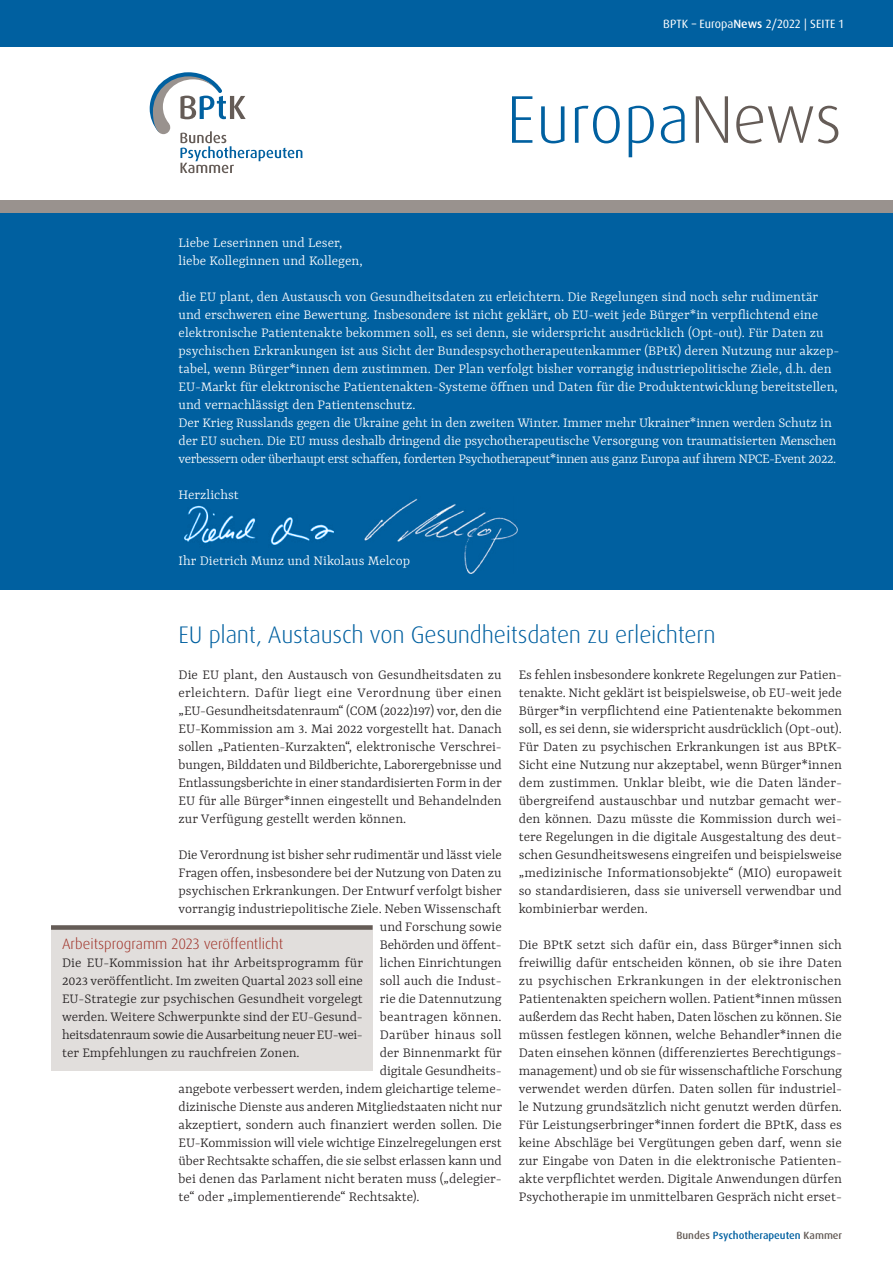
<style>
.page{position:relative;width:893px;height:1263px;background:#fff}
.page>*{position:absolute;margin:0;border:0;box-sizing:border-box;transform-origin:0 0}
.t1{font:300 67.5px "Dax OT";color:#0060a0}
.H1_Headline{font:300 24px "Dax OT";letter-spacing:-.01em;color:#0060a0}
.fließtext{font:300 15px/18px "Yrsa";color:#231f20;text-align:justify}
.Editorial_-_Fließtex{font:300 15px/18px "Yrsa";color:#fff}
.H2_rot_-_Kasten{font:300 15px "Dax OT";color:#9e2e24}
.fließtext-2{font:300 15px "Yrsa";letter-spacing:.02em;color:#231f20}
.t2{font:12px "Dax OT";color:#fff}
.t3{font:500 10.5px "Dax OT";color:#0060a0}
.s1{font-weight:500}
.s2{color:#655c57}
</style>
<div class="page">
<div style="left:0;top:207px;width:893px;height:382px;background:#0060a0"></div>
<svg style="left:150px;top:72px;width:152px;height:101px"></svg>
<div style="left:0;top:200px;width:893px;height:13px;background:#99928e"></div>
<div style="left:0;top:0;width:893px;height:47px;background:#0060a0"></div>
<img style="left:184px;top:505px;width:150px;height:40px">
<img style="left:364px;top:498px;width:153px;height:76px">
<div style="left:51px;top:925px;width:321px;height:146px;background:#e1dedc"></div>
<div style="left:51px;top:925px;width:322px;height:5px;background:#655c57"></div>
<p class="t2" style="left:663px;top:16px;width:182px">BPTK – Europa<span class="s1">News</span> 2/2022 | SEITE 1</p>
<p class="t1" style="left:506px;top:77px;width:337px">Europa<span class="s2">News</span></p>
<p class="Editorial_-_Fließtex" style="left:179px;top:233px;width:165px">Liebe Leserinnen und Leser,</p>
<p class="Editorial_-_Fließtex" style="left:179px;top:251px;width:186px">liebe Kolleginnen und Kollegen,</p>
<p class="Editorial_-_Fließtex" style="left:179px;top:287px;width:662px">die EU plant, den Austausch von Gesundheitsdaten zu erleichtern. Die Regelungen sind noch sehr rudimentär und erschweren eine Bewertung. Insbesondere ist nicht geklärt, ob EU-weit jede Bürger*in verpflichtend eine elektronische Patientenakte bekommen soll, es sei denn, sie widerspricht ausdrücklich (Opt-out). Für Daten zu psychischen Erkrankungen ist aus Sicht der Bundespsychotherapeutenkammer (BPtK) deren Nutzung nur akzep&shy;tabel, wenn Bürger*innen dem zustimmen. Der Plan verfolgt bisher vorrangig industriepolitische Ziele, d.h. den EU-Markt für elektronische Patientenakten-Systeme öffnen und Daten für die Produktentwicklung bereitstellen, und vernachlässigt den Patientenschutz.</p>
<p class="Editorial_-_Fließtex" style="left:179px;top:413px;width:659px">Der Krieg Russlands gegen die Ukraine geht in den zweiten Winter. Immer mehr Ukrainer*innen werden Schutz in der EU suchen. Die EU muss deshalb dringend die psychotherapeutische Versorgung von traumatisierten Menschen verbessern oder überhaupt erst schaffen, forderten Psychotherapeut*innen aus ganz Europa auf ihrem NPCE-Event 2022.</p>
<p class="Editorial_-_Fließtex" style="left:179px;top:485px;width:62px">Herzlichst</p>
<p class="Editorial_-_Fließtex" style="left:179px;top:551px;width:233px">Ihr Dietrich Munz und Nikolaus Melcop</p>
<h2 class="H1_Headline" style="left:179px;top:620px;width:539px">EU plant, Austausch von Gesundheitsdaten zu erleichtern</h2>
<p class="fließtext" style="left:179px;top:665px;width:325px">Die EU plant, den Austausch von Gesundheitsdaten zu erleichtern. Dafür liegt eine Verordnung über einen „EU-Gesundheitsdatenraum“ (COM (2022)197) vor, den die EU-Kommission am 3. Mai 2022 vorgestellt hat. Danach sollen „Patienten-Kurzakten“, elektronische Verschrei&shy;bungen, Bilddaten und Bildberichte, Laborergebnisse und Entlassungsberichte in einer standardisierten Form in der EU für alle Bürger*innen eingestellt und Behandelnden zur Verfügung gestellt werden können.</p>
<p class="fließtext" style="left:179px;top:845px;width:325px">Die Verordnung ist bisher sehr rudimentär und lässt viele</p>
<p class="fließtext" style="left:179px;top:863px;width:324px">Fragen offen, insbesondere bei der Nutzung von Daten zu</p>
<p class="fließtext" style="left:179px;top:881px;width:325px">psychischen Erkrankungen. Der Entwurf verfolgt bisher</p>
<p class="fließtext" style="left:179px;top:899px;width:324px">vorrangig industriepolitische Ziele. Neben Wissenschaft</p>
<p class="fließtext" style="left:380px;top:917px;width:123px">und Forschung sowie</p>
<p class="fließtext" style="left:380px;top:935px;width:123px">Behörden und öffent-</p>
<p class="fließtext" style="left:380px;top:953px;width:123px">lichen Einrichtungen</p>
<p class="fließtext" style="left:380px;top:971px;width:123px">soll auch die Indust-</p>
<p class="fließtext" style="left:380px;top:989px;width:123px">rie die Datennutzung</p>
<p class="fließtext" style="left:380px;top:1007px;width:123px">beantragen können.</p>
<p class="fließtext-2" style="left:380px;top:1027px;width:123px">Darüber hinaus soll</p>
<p class="fließtext" style="left:380px;top:1043px;width:124px">der Binnenmarkt für</p>
<p class="fließtext" style="left:380px;top:1061px;width:123px">digitale Gesundheits-</p>
<p class="fließtext" style="left:179px;top:1079px;width:325px">angebote verbessert werden, indem gleichartige teleme-</p>
<p class="fließtext" style="left:179px;top:1097px;width:325px">dizinische Dienste aus anderen Mitgliedstaaten nicht nur</p>
<p class="fließtext" style="left:179px;top:1115px;width:325px">akzeptiert, sondern auch finanziert werden sollen. Die</p>
<p class="fließtext" style="left:179px;top:1133px;width:325px">EU-Kommission will viele wichtige Einzelregelungen erst</p>
<p class="fließtext" style="left:179px;top:1151px;width:325px">über Rechtsakte schaffen, die sie selbst erlassen kann und</p>
<p class="fließtext" style="left:179px;top:1169px;width:325px">bei denen das Parlament nicht beraten muss („delegier-</p>
<p class="fließtext" style="left:179px;top:1187px;width:243px">te“ oder „implementierende“ Rechtsakte).</p>
<p class="fließtext" style="left:519px;top:665px;width:325px">Es fehlen insbesondere konkrete Regelungen zur Patien&shy;tenakte. Nicht geklärt ist beispielsweise, ob EU-weit jede Bürger*in verpflichtend eine Patientenakte bekommen soll, es sei denn, sie widerspricht ausdrücklich (Opt-out).<br>Für Daten zu psychischen Erkrankungen ist aus BPtK-Sicht eine Nutzung nur akzeptabel, wenn Bürger*innen dem zustimmen. Unklar bleibt, wie die Daten länder&shy;übergreifend austauschbar und nutzbar gemacht wer&shy;den können. Dazu müsste die Kommission durch wei&shy;tere Regelungen in die digitale Ausgestaltung des deut&shy;schen Gesundheitswesens eingreifen und beispielsweise „medizinische Informationsobjekte“ (MIO) europaweit so standardisieren, dass sie universell verwendbar und kombinierbar werden.</p>
<p class="fließtext" style="left:519px;top:935px;width:325px">Die BPtK setzt sich dafür ein, dass Bürger*innen sich freiwillig dafür entscheiden können, ob sie ihre Daten zu psychischen Erkrankungen in der elektronischen Patientenakten speichern wollen. Patient*innen müssen außerdem das Recht haben, Daten löschen zu können. Sie müssen festlegen können, welche Behandler*innen die Daten einsehen können (differenziertes Berechtigungs&shy;management) und ob sie für wissenschaftliche Forschung verwendet werden dürfen. Daten sollen für industriel&shy;le Nutzung grundsätzlich nicht genutzt werden dürfen.<br>Für Leistungserbringer*innen fordert die BPtK, dass es keine Abschläge bei Vergütungen geben darf, wenn sie zur Eingabe von Daten in die elektronische Patienten&shy;akte verpflichtet werden. Digitale Anwendungen dürfen Psychotherapie im unmittelbaren Gespräch nicht erset-</p>
<h2 class="H2_rot_-_Kasten" style="left:62px;top:934px;width:223px">Arbeitsprogramm 2023 veröffentlicht</h2>
<p class="fließtext" style="left:62px;top:953px;width:303px">Die EU-Kommission hat ihr Arbeitsprogramm für 2023 veröffentlicht. Im zweiten Quartal 2023 soll eine EU-Strategie zur psychischen Gesundheit vorgelegt werden. Weitere Schwerpunkte sind der EU-Gesund&shy;heitsdatenraum sowie die Ausarbeitung neuer EU-wei&shy;ter Empfehlungen zu rauchfreien Zonen.</p>
<p class="t3" style="left:676px;top:1229px;width:167px"><span class="s2">Bundes</span> Psychotherapeuten <span class="s2">Kammer</span></p>
</div>
